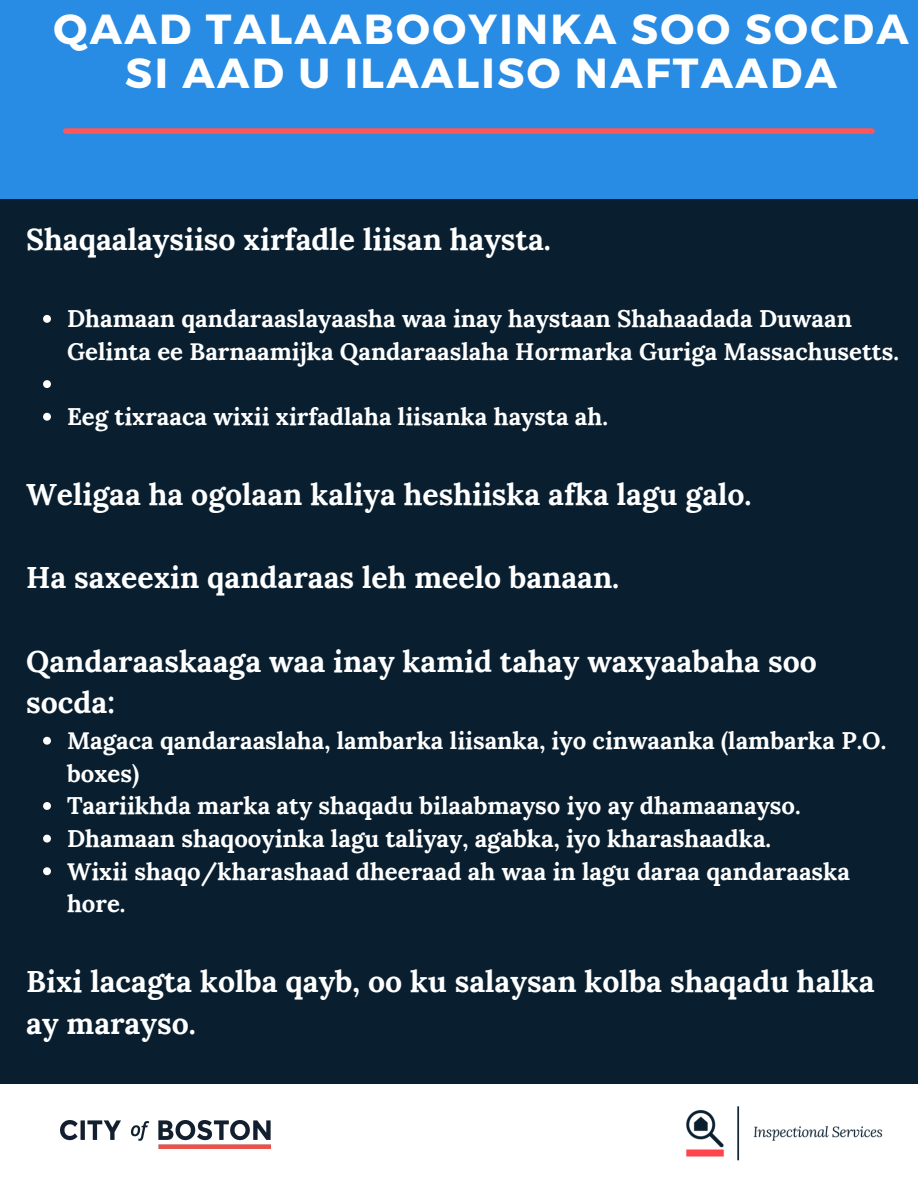
<style>
.page{position:relative;width:918px;height:1188px;background:#fff}
.page>*{position:absolute;margin:0;border:0;box-sizing:border-box;transform-origin:0 0}
.t1{font:700 42px/43.8px "Montserrat";letter-spacing:.055em;color:#fff;text-align:center}
.t2{font:700 30.15px/41.7px "Lora";color:#fff}
.t3{font:700 24px/32.7px "Lora";color:#fff}
</style>
<div class="page">
<div style="left:0;top:0;width:918px;height:1028px;background:#288be4"></div>
<img style="left:61px;top:1121px;width:209px;height:28px">
<img style="left:686px;top:1106px;width:197px;height:55px">
<div style="left:66px;top:128px;width:806px;height:6px;background:#ff5757"></div>
<div style="left:0;top:199px;width:918px;height:884px;background:#091f2f"></div>
<svg style="left:43px;top:315px;width:8px;height:8px"></svg>
<svg style="left:43px;top:380px;width:8px;height:8px"></svg>
<svg style="left:43px;top:413px;width:8px;height:8px"></svg>
<svg style="left:43px;top:737px;width:8px;height:8px"></svg>
<svg style="left:43px;top:802px;width:8px;height:8px"></svg>
<svg style="left:43px;top:835px;width:8px;height:8px"></svg>
<svg style="left:43px;top:867px;width:8px;height:8px"></svg>
<p class="t1" style="left:54px;top:5px;width:857px">QAAD TALAABOOYINKA SOO SOCDA<br>SI AAD U ILAALISO NAFTAADA</p>
<p class="t2" style="left:26px;top:218px;width:526px">Shaqaalaysiiso xirfadle liisan haysta.</p>
<h2 class="t3" style="left:67px;top:302px;width:834px">Dhamaan qandaraaslayaasha waa inay haystaan Shahaadada Duwaan<br>Gelinta ee Barnaamijka Qandaraaslaha Hormarka Guriga Massachusetts.</h2>
<h2 class="t3" style="left:67px;top:400px;width:542px">Eeg tixraaca wixii xirfadlaha liisanka haysta ah.</h2>
<h2 class="t2" style="left:26px;top:473px;width:727px">Weligaa ha ogolaan kaliya heshiiska afka lagu galo.</h2>
<p class="t2" style="left:26px;top:556px;width:595px">Ha saxeexin qandaraas leh meelo banaan.</p>
<p class="t2" style="left:26px;top:640px;width:792px">Qandaraaskaaga waa inay kamid tahay waxyaabaha soo socda:</p>
<p class="t3" style="left:67px;top:724px;width:821px">Magaca qandaraaslaha, lambarka liisanka, iyo cinwaanka (lambarka P.O. boxes)</p>
<p class="t3" style="left:67px;top:789px;width:735px">Taariikhda marka aty shaqadu bilaabmayso iyo ay dhamaanayso.</p>
<h2 class="t3" style="left:67px;top:822px;width:706px">Dhamaan shaqooyinka lagu taliyay, agabka, iyo kharashaadka.</h2>
<p class="t3" style="left:67px;top:855px;width:785px">Wixii shaqo/kharashaad dheeraad ah waa in lagu daraa qandaraaska hore.</p>
<p class="t2" style="left:26px;top:960px;width:850px">Bixi lacagta kolba qayb, oo ku salaysan kolba shaqadu halka ay marayso.</p>
</div>
